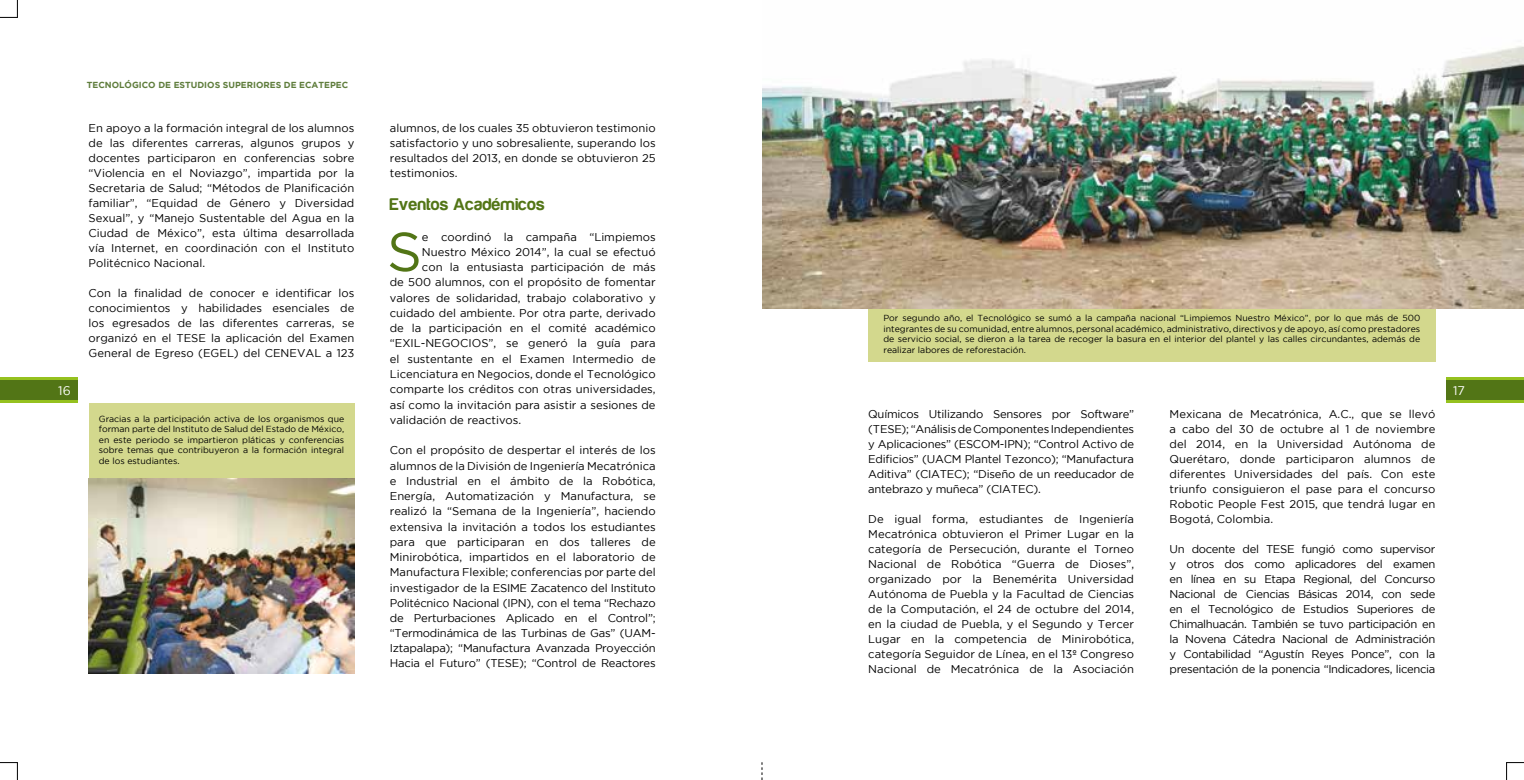
<style>
.page{position:relative;width:1524px;height:780px;background:#fff}
.page>*{position:absolute;margin:0;border:0;box-sizing:border-box;transform-origin:0 0}
.t1{font:54.88px "Gotham";color:#527516}
.t2{font:17.5px "Harabara";letter-spacing:.025em;color:#527516}
.t3{font:12.5px "Gotham";color:#fff}
.t4{font:11.25px/15px "Gotham";color:#000;text-align:justify}
.t5{font:8.75px/10.5px "Gotham";color:#000;text-align:justify}
.t6{font:700 8.75px "Gotham";color:#5f7d3c}
</style>
<div class="page">
<div style="left:0;top:377px;width:78px;height:25px;background:#95c11f"></div>
<div style="left:1446px;top:377px;width:78px;height:25px;background:#95c11f"></div>
<div style="left:0;top:380px;width:78px;height:20px;background:#527516"></div>
<div style="left:1446px;top:380px;width:78px;height:20px;background:#527516"></div>
<svg style="left:1506px;top:762px;width:18px;height:18px"></svg>
<svg style="left:0;top:0;width:18px;height:18px"></svg>
<svg style="left:0;top:762px;width:18px;height:18px"></svg>
<svg style="left:761px;top:762px;width:1px;height:18px"></svg>
<img style="left:89px;top:478px;width:265px;height:195px">
<div style="left:89px;top:404px;width:265px;height:74px;background:#d3d88d"></div>
<img style="left:762px;top:46px;width:762px;height:262px">
<div style="left:868px;top:309px;width:567px;height:52px;background:#d3d88d"></div>
<p class="t6" style="left:87px;top:80px;width:263px">TECNOLÓGICO DE ESTUDIOS SUPERIORES DE ECATEPEC</p>
<p class="t4" style="left:89px;top:120px;width:267px">En apoyo a la formación integral de los alumnos de las diferentes carreras, algunos grupos y docentes participaron en conferencias sobre “Violencia en el Noviazgo”, impartida por la Secretaria de Salud; “Métodos de Planificación familiar”, “Equidad de Género y Diversidad Sexual”, y “Manejo Sustentable del Agua en la Ciudad de México”, esta última desarrollada vía Internet, en coordinación con el Instituto Politécnico Nacional.</p>
<p class="t4" style="left:89px;top:285px;width:267px">Con la finalidad de conocer e identificar los conocimientos y habilidades esenciales de los egresados de las diferentes carreras, se organizó en el TESE la aplicación del Examen General de Egreso (EGEL) del CENEVAL a 123</p>
<p class="t4" style="left:390px;top:121px;width:267px">alumnos, de los cuales 35 obtuvieron testimonio satisfactorio y uno sobresaliente, superando los resultados del 2013, en donde se obtuvieron 25 testimonios.</p>
<h2 class="t2" style="left:390px;top:195px;width:156px">Eventos Académicos</h2>
<h1 class="t1" style="left:387px;top:221px;width:37px">S</h1>
<p class="t4" style="left:422px;top:229px;width:235px">e coordinó la campaña “Limpiemos</p>
<p class="t4" style="left:422px;top:244px;width:235px">Nuestro México 2014”, la cual se efectuó</p>
<p class="t4" style="left:422px;top:259px;width:235px">con la entusiasta participación de más</p>
<p class="t4" style="left:390px;top:275px;width:267px">de 500 alumnos, con el propósito de fomentar</p>
<p class="t4" style="left:390px;top:290px;width:267px">valores de solidaridad, trabajo colaborativo y</p>
<p class="t4" style="left:390px;top:305px;width:267px">cuidado del ambiente. Por otra parte, derivado</p>
<p class="t4" style="left:390px;top:320px;width:267px">de la participación en el comité académico</p>
<p class="t4" style="left:390px;top:336px;width:267px">“EXIL-NEGOCIOS”, se generó la guía para</p>
<p class="t4" style="left:390px;top:351px;width:267px">el sustentante en el Examen Intermedio de</p>
<p class="t4" style="left:390px;top:366px;width:267px">Licenciatura en Negocios, donde el Tecnológico</p>
<p class="t4" style="left:390px;top:381px;width:267px">comparte los créditos con otras universidades,</p>
<p class="t4" style="left:390px;top:397px;width:267px">así como la invitación para asistir a sesiones de</p>
<p class="t4" style="left:390px;top:412px;width:133px">validación de reactivos.</p>
<p class="t4" style="left:390px;top:442px;width:267px">Con el propósito de despertar el interés de los alumnos de la División de Ingeniería Mecatrónica e Industrial en el ámbito de la Robótica, Energía, Automatización y Manufactura, se realizó la “Semana de la Ingeniería”, haciendo extensiva la invitación a todos los estudiantes para que participaran en dos talleres de Minirobótica, impartidos en el laboratorio de Manufactura Flexible; conferencias por parte del investigador de la ESIME Zacatenco del Instituto Politécnico Nacional (IPN), con el tema “Rechazo de Perturbaciones Aplicado en el Control”; “Termodinámica de las Turbinas de Gas” (UAM-Iztapalapa); “Manufactura Avanzada Proyección Hacia el Futuro” (TESE); “Control de Reactores</p>
<p class="t5" style="left:883px;top:312px;width:538px">Por segundo año, el Tecnológico se sumó a la campaña nacional “Limpiemos Nuestro México”, por lo que más de 500 integrantes de su comunidad, entre alumnos, personal académico, administrativo, directivos y de apoyo, así como prestadores de servicio social, se dieron a la tarea de recoger la basura en el interior del plantel y las calles circundantes, además de realizar labores de reforestación.</p>
<p class="t3" style="left:58px;top:383px;width:14px">16</p>
<p class="t3" style="left:1453px;top:383px;width:13px">17</p>
<p class="t4" style="left:868px;top:406px;width:267px">Químicos Utilizando Sensores por Software” (TESE); “Análisis de Componentes Independientes y Aplicaciones” (ESCOM-IPN); “Control Activo de Edificios” (UACM Plantel Tezonco); “Manufactura Aditiva” (CIATEC); “Diseño de un reeducador de antebrazo y muñeca” (CIATEC).</p>
<p class="t4" style="left:868px;top:511px;width:267px">De igual forma, estudiantes de Ingeniería Mecatrónica obtuvieron el Primer Lugar en la categoría de Persecución, durante el Torneo Nacional de Robótica “Guerra de Dioses”, organizado por la Benemérita Universidad Autónoma de Puebla y la Facultad de Ciencias de la Computación, el 24 de octubre del 2014, en la ciudad de Puebla, y el Segundo y Tercer Lugar en la competencia de Minirobótica, categoría Seguidor de Línea, en el 13º Congreso Nacional de Mecatrónica de la Asociación</p>
<p class="t4" style="left:1169px;top:406px;width:267px">Mexicana de Mecatrónica, A.C., que se llevó a cabo del 30 de octubre al 1 de noviembre del 2014, en la Universidad Autónoma de Querétaro, donde participaron alumnos de diferentes Universidades del país. Con este triunfo consiguieron el pase para el concurso Robotic People Fest 2015, que tendrá lugar en Bogotá, Colombia.</p>
<p class="t4" style="left:1169px;top:541px;width:267px">Un docente del TESE fungió como supervisor y otros dos como aplicadores del examen en línea en su Etapa Regional, del Concurso Nacional de Ciencias Básicas 2014, con sede en el Tecnológico de Estudios Superiores de Chimalhuacán. También se tuvo participación en la Novena Cátedra Nacional de Administración y Contabilidad “Agustín Reyes Ponce”, con la presentación de la ponencia “Indicadores, licencia</p>
<p class="t5" style="left:99px;top:413px;width:247px">Gracias a la participación activa de los organismos que forman parte del Instituto de Salud del Estado de México, en este periodo se impartieron pláticas y conferencias sobre temas que contribuyeron a la formación integral de los estudiantes.</p>
</div>
